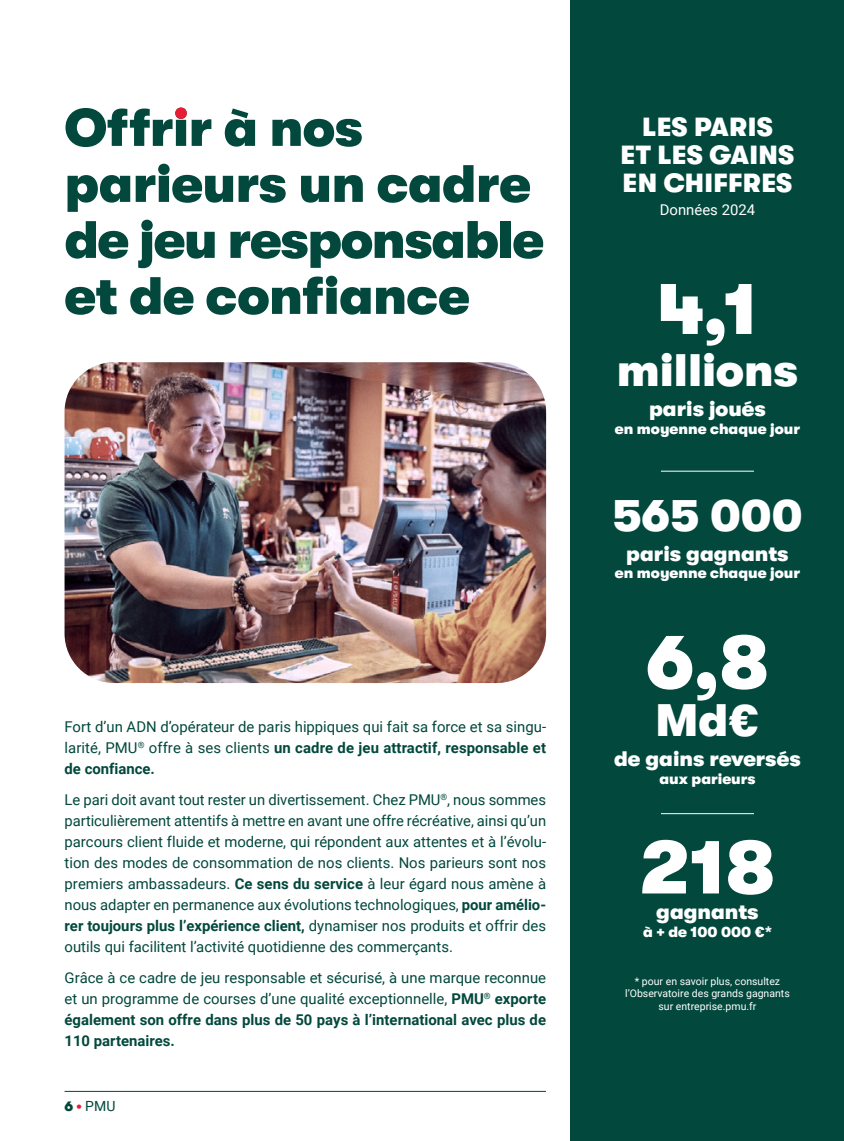
<style>
.page{position:relative;width:844px;height:1141px;background:#fff}
.page>*{position:absolute;margin:0;border:0;box-sizing:border-box;transform-origin:0 0}
.t1{font:900 77px "GT Walsheim Pro";color:#fff}
.t2{font:900 73.5px "GT Walsheim Pro";color:#fff}
.t3{font:900 52.5px/56px "GT Walsheim Pro";letter-spacing:-.01em;color:#02483d}
.t4{font:900 45.5px "GT Walsheim Pro";color:#fff}
.t5{font:900 26.25px/28px "GT Walsheim Pro";letter-spacing:.01em;color:#fff;text-align:center}
.t6{font:900 21px "GT Walsheim Pro";color:#fff}
.t7{font:14.88px/21px "Roboto";color:#02483d;text-align:justify}
.t8{font:900 14.88px "GT Walsheim Pro";color:#fff}
.t9{font:14.88px "Roboto";color:#fff}
.t10{font:14px "Roboto";color:#02483d}
.t11{font:10.5px/12.6px "Roboto";color:#fff;text-align:center}
.s1{font-weight:700}
.s2{font-family:"GT Walsheim Pro";font-weight:900}
.s3{font-family:"GT Walsheim Pro";font-weight:900;color:#e51e36}
</style>
<div class="page">
<hr style="left:64px;top:1091px;width:715px;height:1px;background:#02483d">
<img style="left:64px;top:362px;width:482px;height:321px">
<div style="left:546px;top:1075px;width:24px;height:32px;background:#fff"></div>
<div style="left:570px;top:0;width:273px;height:1141px;background:#02483d"></div>
<hr style="left:660px;top:471px;width:93px;height:1px;background:#fff">
<hr style="left:660px;top:813px;width:93px;height:1px;background:#fff">
<svg style="left:175px;top:107px;width:12px;height:12px"></svg>
<p class="t3" style="left:64px;top:100px;width:481px">Offrir à nos parieurs un cadre de jeu responsable et de confiance</p>
<p class="t7" style="left:64px;top:715px;width:483px">Fort d’un ADN d’opérateur de paris hippiques qui fait sa force et sa singu&shy;larité, PMU<sup>®</sup> offre à ses clients <span class="s1">un cadre de jeu attractif, responsable et de confiance.</span></p>
<p class="t7" style="left:64px;top:788px;width:483px">Le pari doit avant tout rester un divertissement. Chez PMU<sup>®</sup>, nous sommes particulièrement attentifs à mettre en avant une offre récréative, ainsi qu’un parcours client fluide et moderne, qui répondent aux attentes et à l’évolu&shy;tion des modes de consommation de nos clients. Nos parieurs sont nos premiers ambassadeurs. <span class="s1">Ce sens du service</span> à leur égard nous amène à nous adapter en permanence aux évolutions technologiques, <span class="s1">pour amélio&shy;rer toujours plus l’expérience client,</span> dynamiser nos produits et offrir des outils qui facilitent l’activité quotidienne des commerçants.</p>
<p class="t7" style="left:64px;top:966px;width:483px">Grâce à ce cadre de jeu responsable et sécurisé, à une marque reconnue et un programme de courses d’une qualité exceptionnelle, <span class="s1">PMU</span><sup>®</sup> <span class="s1">exporte également son offre dans plus de 50 pays à l’international avec plus de 110 partenaires.</span></p>
<p class="t10" style="left:64px;top:1096px;width:52px"><span class="s2">6</span> <span class="s3">•</span> PMU</p>
<p class="t5" style="left:620px;top:113px;width:175px">LES PARIS<br>ET LES GAINS<br>EN CHIFFRES</p>
<p class="t9" style="left:659px;top:200px;width:97px">Données 2024</p>
<p class="t2" style="left:657px;top:268px;width:102px">4,1</p>
<p class="t4" style="left:616px;top:345px;width:183px">millions</p>
<p class="t6" style="left:649px;top:397px;width:118px">paris joués</p>
<p class="t8" style="left:614px;top:421px;width:187px">en moyenne chaque jour</p>
<p class="t4" style="left:612px;top:490px;width:192px">565 000</p>
<p class="t6" style="left:626px;top:542px;width:164px">paris gagnants</p>
<p class="t8" style="left:614px;top:565px;width:187px">en moyenne chaque jour</p>
<p class="t1" style="left:645px;top:619px;width:125px">6,8</p>
<p class="t4" style="left:655px;top:694px;width:105px">Md€</p>
<p class="t6" style="left:614px;top:747px;width:188px">de gains reversés</p>
<p class="t8" style="left:659px;top:770px;width:98px">aux parieurs</p>
<p class="t1" style="left:639px;top:824px;width:137px">218</p>
<p class="t6" style="left:656px;top:900px;width:104px">gagnants</p>
<p class="t8" style="left:643px;top:923px;width:130px">à + de 100 000 €*</p>
<p class="t11" style="left:625px;top:974px;width:166px">* pour en savoir plus, consultez l’Observatoire des grands gagnants sur entreprise.pmu.fr</p>
</div>
